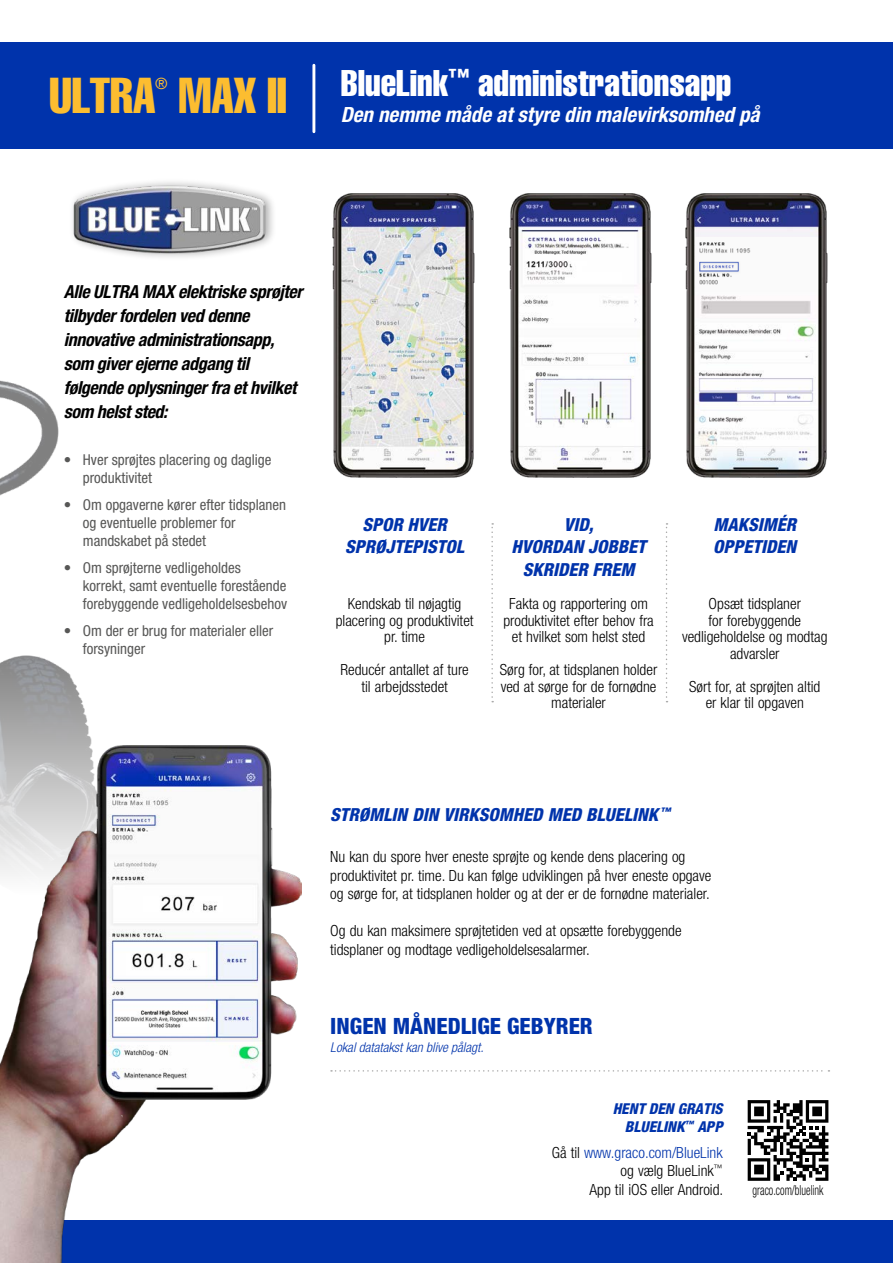
<style>
.page{position:relative;width:893px;height:1263px;background:#fff}
.page>*{position:absolute;margin:0;border:0;box-sizing:border-box;transform-origin:0 0}
.t1{font:49.5px "Helvetica LT Std Comp";letter-spacing:-.01em;color:#fcbd30}
.t2{font:36.45px "Helvetica LT Std Comp";color:#fff}
.t3{font:800 condensed 22.5px "Helvetica Neue LT Std";color:#0033ab}
.t4{font:italic 700 condensed 21px "Helvetica Neue LT Std";color:#fff}
.t5{font:italic 700 condensed 18px/24px "Helvetica Neue LT Std";letter-spacing:-.02em;color:#000}
.t6{font:italic 800 condensed 18px/22.5px "Helvetica Neue LT Std";color:#0033ab;text-align:center}
.t7{font:condensed 15.6px "Helvetica Neue LT Std";color:#fcbd30}
.t8{font:300 condensed 15.3px/16.5px "Helvetica Neue LT Std";color:#000;text-align:center}
.t9{font:condensed 15px/18px "Helvetica Neue LT Std";color:#575756}
.t10{font:italic 800 condensed 15px/18px "Helvetica Neue LT Std";color:#0033ab;text-align:right}
.t11{font:300 condensed 13.8px "Helvetica Neue LT Std";color:#000;scale:.76 1}
.t12{font:italic 300 condensed 13.5px "Helvetica Neue LT Std";color:#0033ab}
.s1{color:#0033ab}
</style>
<div class="page">
<div style="left:0;top:43px;width:893px;height:106px;background:#0033ab"></div>
<div style="left:0;top:1220px;width:893px;height:43px;background:#0033ab"></div>
<img style="left:0;top:380px;width:130px;height:366px">
<img style="left:0;top:746px;width:301px;height:517px">
<img style="left:332px;top:193px;width:143px;height:285px">
<img style="left:509px;top:193px;width:143px;height:285px">
<img style="left:685px;top:193px;width:143px;height:285px">
<img style="left:696px;top:237px;width:120px;height:55px">
<div style="left:69px;top:178px;width:208px;height:83px;background:#000;opacity:.33"></div>
<img style="left:71px;top:185px;width:197px;height:69px">
<svg style="left:331px;top:1070px;width:498px;height:1px"></svg>
<svg style="left:666px;top:523px;width:1px;height:179px"></svg>
<svg style="left:491px;top:523px;width:2px;height:179px"></svg>
<svg style="left:748px;top:1100px;width:80px;height:81px"></svg>
<hr style="left:312px;top:65px;width:3px;height:67px;background:#fff">
<h1 class="t1" style="left:49px;top:64px;width:108px">ULTRA</h1>
<p class="t7" style="left:155px;top:74px;width:14px">®</p>
<h1 class="t1" style="left:179px;top:64px;width:110px">MAX II</h1>
<h2 class="t2" style="left:341px;top:60px;width:392px">BlueLink<sup>™</sup> administrationsapp</h2>
<h3 class="t4" style="left:341px;top:101px;width:420px">Den nemme måde at styre din malevirksomhed på</h3>
<p class="t5" style="left:64px;top:280px;width:240px">Alle ULTRA MAX elektriske sprøjter tilbyder fordelen ved denne innovative administrationsapp, som giver ejerne adgang til følgende oplysninger fra et hvilket som helst sted:</p>
<p class="t9" style="left:83px;top:451px;width:190px;text-indent:-19px">• Hver sprøjtes placering og daglige produktivitet</p>
<p class="t9" style="left:83px;top:496px;width:205px;text-indent:-19px">• Om opgaverne kører efter tidsplanen og eventuelle problemer for mandskabet på stedet</p>
<p class="t9" style="left:83px;top:559px;width:206px;text-indent:-19px">• Om sprøjterne vedligeholdes korrekt, samt eventuelle forestående forebyggende vedligeholdelsesbehov</p>
<p class="t9" style="left:83px;top:622px;width:192px;text-indent:-19px">• Om der er brug for materialer eller forsyninger</p>
<p class="t6" style="left:345px;top:513px;width:120px">SPOR HVER<br>SPRØJTEPISTOL</p>
<p class="t6" style="left:511px;top:513px;width:136px">VID,<br>HVORDAN JOBBET<br>SKRIDER FREM</p>
<p class="t6" style="left:713px;top:513px;width:84px;text-align:left">MAKSIMÉR<br>OPPETIDEN</p>
<p class="t8" style="left:682px;top:596px;width:147px">Opsæt tidsplaner<br>for forebyggende vedligeholdelse og modtag advarsler</p>
<p class="t8" style="left:689px;top:678px;width:133px">Sørt for, at sprøjten altid er klar til opgaven</p>
<p class="t8" style="left:336px;top:596px;width:139px">Kendskab til nøjagtig placering og produktivitet pr. time</p>
<p class="t8" style="left:340px;top:661px;width:130px">Reducér antallet af ture til arbejdsstedet</p>
<p class="t8" style="left:503px;top:596px;width:152px">Fakta og rapportering om produktivitet efter behov fra et hvilket som helst sted</p>
<p class="t8" style="left:500px;top:662px;width:159px">Sørg for, at tidsplanen holder ved at sørge for de fornødne materialer</p>
<p class="t6" style="left:330px;top:803px;width:342px">STRØMLIN DIN VIRKSOMHED MED BLUELINK <sup>™</sup></p>
<p class="t8" style="left:330px;top:848px;width:383px;line-height:18.5px;text-align:left">Nu kan du spore hver eneste sprøjte og kende dens placering og produktivitet pr. time. Du kan følge udviklingen på hver eneste opgave og sørge for, at tidsplanen holder og at der er de fornødne materialer.</p>
<p class="t8" style="left:330px;top:921px;width:353px;line-height:18.5px;text-align:left">Og du kan maksimere sprøjtetiden ved at opsætte forebyggende tidsplaner og modtage vedligeholdelsesalarmer.</p>
<h3 class="t3" style="left:330px;top:1012px;width:264px">INGEN MÅNEDLIGE GEBYRER</h3>
<p class="t12" style="left:330px;top:1039px;width:155px">Lokal datatakst kan blive pålagt.</p>
<p class="t10" style="left:613px;top:1100px;width:111px">HENT DEN GRATIS<br>BLUELINK<sup>™</sup> APP</p>
<p class="t8" style="left:552px;top:1143px;width:173px;line-height:18.5px;text-align:right">Gå til <span class="s1">www.graco.com/BlueLink </span>og vælg BlueLink<sup>™<br></sup>App til iOS eller Android.</p>
<p class="t11" style="left:753px;top:1183px;width:95px">graco.com/bluelink</p>
</div>
